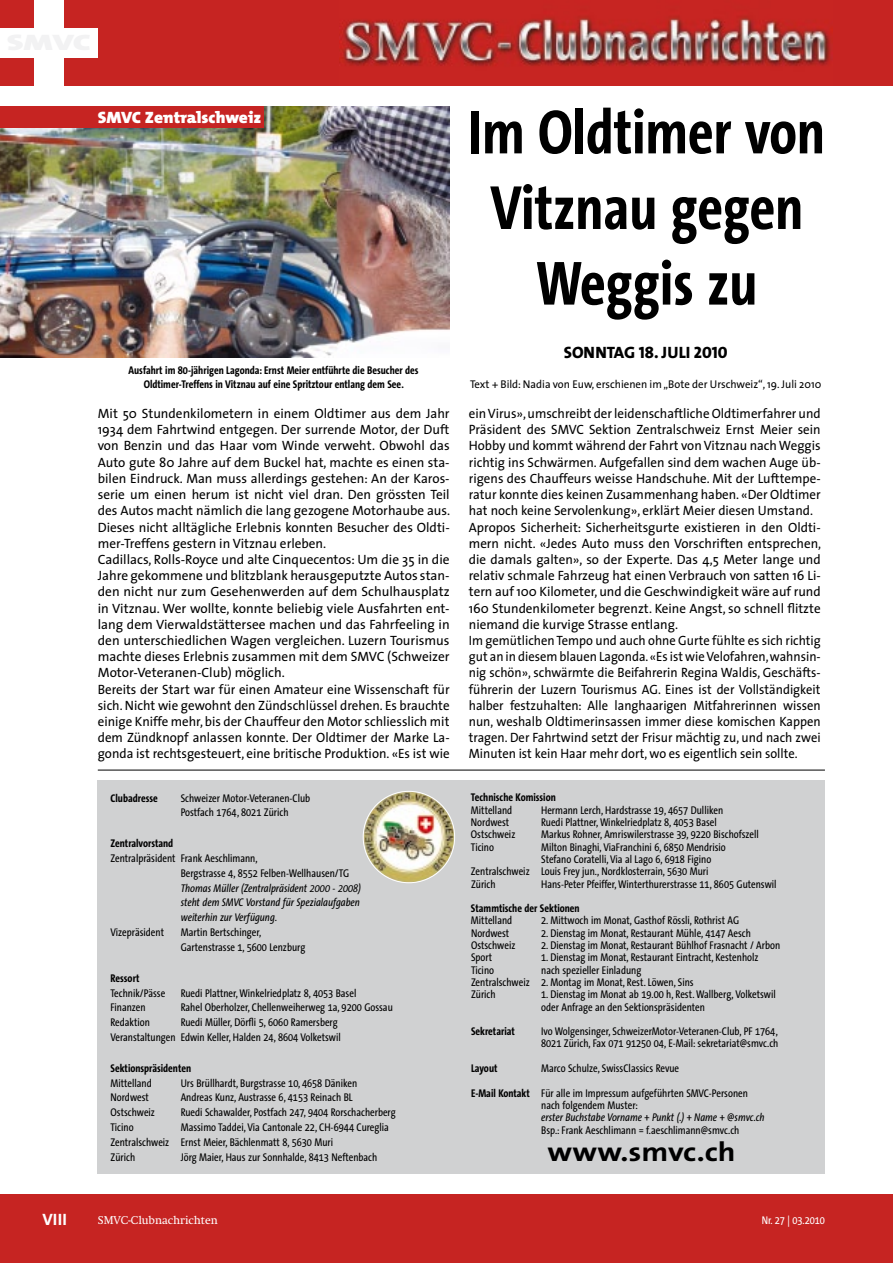
<style>
.page{position:relative;width:893px;height:1263px;background:#fff}
.page>*{position:absolute;margin:0;border:0;box-sizing:border-box;transform-origin:0 0}
.t1{font:700 63px/75.6px "The Sans Condensed";color:#000;text-align:center}
.t2{font:700 27px "The Sans";color:#000;scale:1.15 1}
.t3{font:900 16.5px "The Mix";color:#fff;scale:1.05 1}
.t4{font:16.5px "The Sans Extra Bold Caps";color:#000}
.t5{font:700 16.5px "The Sans Correspondence";color:#fff}
.t6{font:13.5px/16.2px "The Sans";color:#000;scale:.96 1}
.t7{font:13.5px/16.2px "The Sans";color:#000}
.t8{font:11.25px/15px "The Sans Condensed";color:#000}
.t9{font:700 11.25px/13.5px "The Sans Condensed";color:#000;text-align:center}
.t10{font:italic 11.25px/15px "The Sans Condensed";color:#000;text-align:justify}
.t11{font:11.25px "The Sans";color:#000;scale:.96 1}
.t12{font:11.25px "Swift";color:#fff}
.t13{font:11.25px "The Sans Condensed";color:#fff}
.s1{font-weight:700}
.s2{font-style:italic}
</style>
<div class="page">
<img style="left:0;top:106px;width:449px;height:251px">
<div style="left:0;top:0;width:893px;height:85px;background:#c62422"></div>
<div style="left:34px;top:0;width:30px;height:85px;background:#fff"></div>
<div style="left:0;top:28px;width:98px;height:29px;background:#fff"></div>
<div style="left:0;top:1195px;width:893px;height:68px;background:#c62422"></div>
<div style="left:98px;top:780px;width:727px;height:394px;background:#d0d1d2"></div>
<img style="left:363px;top:791px;width:92px;height:92px;border-radius:46px">
<hr style="left:98px;top:770px;width:727px;height:1px;background:#000">
<div style="left:0;top:106px;width:264px;height:22px;background:#c62422"></div>
<img style="left:340px;top:16px;width:491px;height:50px">
<h3 class="t3" style="left:98px;top:103px;width:157px">SMVC Zentralschweiz</h3>
<h1 class="t1" style="left:469px;top:96px;width:358px">Im Oldtimer von<br>Vitznau gegen<br>Weggis zu</h1>
<h3 class="t4" style="left:564px;top:339px;width:165px">SONNTAG 18. JULI 2010</h3>
<p class="t11" style="left:470px;top:375px;width:367px">Text + Bild: Nadia von Euw, erschienen im „Bote der Urschweiz“, 19. Juli 2010</p>
<p class="t9" style="left:129px;top:364px;width:291px">Ausfahrt im 80-jährigen Lagonda: Ernst Meier entführte die Besucher des<br>Oldtimer-Treffens in Vitznau auf eine Spritztour entlang dem See.</p>
<p class="t7" style="left:98px;top:405px;width:354px">Mit 50 Stundenkilometern in einem Oldtimer aus dem Jahr 1934 dem Fahrtwind entgegen. Der surrende Motor, der Duft von Benzin und das Haar vom Winde verweht. Obwohl das Auto gute 80 Jahre auf dem Buckel hat, machte es einen sta&shy;bilen Eindruck. Man muss allerdings gestehen: An der Karos&shy;serie um einen herum ist nicht viel dran. Den grössten Teil des Autos macht nämlich die lang gezogene Motorhaube aus.<br>Dieses nicht alltägliche Erlebnis konnten Besucher des Oldti&shy;mer-Treffens gestern in Vitznau erleben.<br>Cadillacs, Rolls-Royce und alte Cinquecentos: Um die 35 in die Jahre gekommene und blitzblank herausgeputzte Autos stan&shy;den nicht nur zum Gesehenwerden auf dem Schulhausplatz in Vitznau. Wer wollte, konnte beliebig viele Ausfahrten ent&shy;lang dem Vierwaldstättersee machen und das Fahrfeeling in den unterschiedlichen Wagen vergleichen. Luzern Tourismus machte dieses Erlebnis zusammen mit dem SMVC (Schweizer Motor-Veteranen-Club) möglich.<br>Bereits der Start war für einen Amateur eine Wissenschaft für sich. Nicht wie gewohnt den Zündschlüssel drehen. Es brauchte einige Kniffe mehr, bis der Chauffeur den Motor schliesslich mit dem Zündknopf anlassen konnte. Der Oldtimer der Marke La&shy;gonda ist rechtsgesteuert, eine britische Produktion. «Es ist wie</p>
<p class="t6" style="left:469px;top:405px;width:369px">ein Virus», umschreibt der leidenschaftliche Oldtimerfahrer und Präsident des SMVC Sektion Zentralschweiz Ernst Meier sein Hobby und kommt während der Fahrt von Vitznau nach Weggis richtig ins Schwärmen. Aufgefallen sind dem wachen Auge üb&shy;rigens des Chauffeurs weisse Handschuhe. Mit der Lufttempe&shy;ratur konnte dies keinen Zusammenhang haben. «Der Oldtimer hat noch keine Servolenkung», erklärt Meier diesen Umstand.<br>Apropos Sicherheit: Sicherheitsgurte existieren in den Oldti&shy;mern nicht. «Jedes Auto muss den Vorschriften entsprechen, die damals galten», so der Experte. Das 4,5 Meter lange und relativ schmale Fahrzeug hat einen Verbrauch von satten 16 Li&shy;tern auf 100 Kilometer, und die Geschwindigkeit wäre auf rund 160 Stundenkilometer begrenzt. Keine Angst, so schnell flitzte niemand die kurvige Strasse entlang.<br>Im gemütlichen Tempo und auch ohne Gurte fühlte es sich richtig gut an in diesem blauen Lagonda. «Es ist wie Velofahren, wahnsin&shy;nig schön», schwärmte die Beifahrerin Regina Waldis, Geschäfts&shy;führerin der Luzern Tourismus AG. Eines ist der Vollständigkeit halber festzuhalten: Alle langhaarigen Mitfahrerinnen wissen nun, weshalb Oldtimerinsassen immer diese komischen Kappen tragen. Der Fahrtwind setzt der Frisur mächtig zu, und nach zwei Minuten ist kein Haar mehr dort, wo es eigentlich sein sollte.</p>
<p class="t9" style="left:111px;top:791px;width:49px">Clubadresse</p>
<p class="t8" style="left:181px;top:790px;width:131px">Schweizer Motor-Veteranen-Club<br>Postfach 1764, 8021 Zürich</p>
<p class="t9" style="left:111px;top:836px;width:64px">Zentralvorstand</p>
<p class="t8" style="left:181px;top:850px;width:170px;text-indent:-70px">Zentralpräsident Frank Aeschlimann,<br>Bergstrasse 4, 8552 Felben-Wellhausen/TG</p>
<p class="t10" style="left:181px;top:880px;width:182px">Thomas Müller (Zentralpräsident 2000 - 2008) steht dem SMVC Vorstand für Spezialaufgaben weiterhin zur Verfügung.</p>
<p class="t8" style="left:111px;top:925px;width:55px">Vizepräsident</p>
<p class="t8" style="left:181px;top:925px;width:126px">Martin Bertschinger,<br>Gartenstrasse 1, 5600 Lenzburg</p>
<p class="t9" style="left:111px;top:971px;width:30px">Ressort</p>
<p class="t8" style="left:111px;top:985px;width:56px">Technik/Pässe</p>
<p class="t8" style="left:181px;top:985px;width:177px">Ruedi Plattner,Winkelriedplatz 8, 4053 Basel</p>
<p class="t8" style="left:111px;top:1000px;width:37px">Finanzen</p>
<p class="t8" style="left:181px;top:1000px;width:214px">Rahel Oberholzer, Chellenweiherweg 1a, 9200 Gossau</p>
<p class="t8" style="left:111px;top:1015px;width:41px">Redaktion</p>
<p class="t8" style="left:111px;top:1015px;width:232px;text-align:right">Ruedi Müller, Dörfli 5, 6060 Ramersberg<br>Veranstaltungen Edwin Keller, Halden 24, 8604 Volketswil</p>
<p class="t9" style="left:111px;top:1061px;width:82px">Sektionspräsidenten</p>
<p class="t8" style="left:111px;top:1075px;width:43px">Mittelland</p>
<p class="t8" style="left:181px;top:1075px;width:178px">Urs Brüllhardt, Burgstrasse 10, 4658 Däniken</p>
<p class="t8" style="left:111px;top:1090px;width:40px">Nordwest</p>
<p class="t8" style="left:181px;top:1090px;width:173px">Andreas Kunz, Austrasse 6, 4153 Reinach BL</p>
<p class="t8" style="left:111px;top:1105px;width:46px">Ostschweiz</p>
<p class="t8" style="left:181px;top:1105px;width:217px">Ruedi Schawalder, Postfach 247, 9404 Rorschacherberg</p>
<p class="t8" style="left:111px;top:1120px;width:25px">Ticino</p>
<p class="t8" style="left:111px;top:1120px;width:280px;text-indent:70px">Massimo Taddei, Via Cantonale 22, CH-6944 Cureglia<br>Zentralschweiz Ernst Meier, Bächlenmatt 8, 5630 Muri<br>Zürich</p>
<p class="t8" style="left:181px;top:1150px;width:198px">Jörg Maier, Haus zur Sonnhalde, 8413 Neftenbach</p>
<p class="t9" style="left:471px;top:791px;width:86px">Technische Komission</p>
<p class="t8" style="left:471px;top:803px;width:43px">Mittelland</p>
<p class="t8" style="left:541px;top:803px;width:184px">Hermann Lerch, Hardstrasse 19, 4657 Dulliken</p>
<p class="t8" style="left:471px;top:815px;width:40px">Nordwest</p>
<p class="t8" style="left:541px;top:815px;width:177px">Ruedi Plattner,Winkelriedplatz 8, 4053 Basel</p>
<p class="t8" style="left:471px;top:827px;width:46px">Ostschweiz</p>
<p class="t8" style="left:541px;top:827px;width:219px">Markus Rohner, Amriswilerstrasse 39, 9220 Bischofszell</p>
<p class="t8" style="left:471px;top:840px;width:25px">Ticino</p>
<p class="t8" style="left:541px;top:840px;width:186px">Milton Binaghi, ViaFranchini 6, 6850 Mendrisio</p>
<p class="t8" style="left:541px;top:852px;width:172px">Stefano Coratelli, Via al Lago 6, 6918 Figino</p>
<p class="t8" style="left:471px;top:864px;width:239px">Zentralschweiz Louis Frey jun., Nordklosterrain, 5630 Muri</p>
<p class="t8" style="left:471px;top:876px;width:26px">Zürich</p>
<p class="t8" style="left:541px;top:876px;width:237px">Hans-Peter Pfeiffer,Winterthurerstrasse 11, 8605 Gutenswil</p>
<p class="t9" style="left:471px;top:902px;width:110px">Stammtische der Sektionen</p>
<p class="t8" style="left:471px;top:913px;width:43px">Mittelland</p>
<p class="t8" style="left:541px;top:913px;width:200px">2. Mittwoch im Monat, Gasthof Rössli, Rothrist AG</p>
<p class="t8" style="left:471px;top:926px;width:40px">Nordwest</p>
<p class="t8" style="left:541px;top:926px;width:211px">2. Dienstag im Monat, Restaurant Mühle, 4147 Aesch</p>
<p class="t8" style="left:471px;top:938px;width:46px">Ostschweiz</p>
<p class="t8" style="left:541px;top:938px;width:241px">2. Dienstag im Monat, Restaurant Bühlhof Frasnacht / Arbon</p>
<p class="t8" style="left:471px;top:950px;width:23px">Sport</p>
<p class="t8" style="left:541px;top:950px;width:219px">1. Dienstag im Monat, Restaurant Eintracht, Kestenholz</p>
<p class="t8" style="left:471px;top:962px;width:25px">Ticino</p>
<p class="t8" style="left:471px;top:964px;width:224px;line-height:12.3px;text-indent:70px">nach spezieller Einladung<br>Zentralschweiz 2. Montag im Monat, Rest. Löwen, Sins<br>Zürich</p>
<p class="t8" style="left:541px;top:988px;width:236px;line-height:12.3px">1. Dienstag im Monat ab 19.00 h, Rest.Wallberg, Volketswil oder Anfrage an den Sektionspräsidenten</p>
<p class="t9" style="left:471px;top:1025px;width:45px">Sekretariat</p>
<p class="t8" style="left:541px;top:1025px;width:239px;line-height:12.3px">Ivo Wolgensinger, SchweizerMotor-Veteranen-Club, PF 1764,<br>8021 Zürich, Fax 071 91250 04, E-Mail: sekretariat@smvc.ch</p>
<p class="t9" style="left:471px;top:1062px;width:28px">Layout</p>
<p class="t8" style="left:471px;top:1056px;width:278px;line-height:24.6px;text-align:center">Marco Schulze, SwissClassics Revue<br><span class="s1">E-Mail Kontakt</span> Für alle im Impressum aufgeführten SMVC-Personen</p>
<p class="t8" style="left:541px;top:1099px;width:225px;line-height:12.3px">nach folgendem Muster:<br><span class="s2">erster Buchstabe Vorname</span> + <span class="s2">Punkt (.)</span> + <span class="s2">Name</span> + <span class="s2">@smvc.ch<br></span>Bsp.: Frank Aeschlimann = f.aeschlimann@smvc.ch</p>
<h2 class="t2" style="left:548px;top:1129px;width:165px">www.smvc.ch</h2>
<h3 class="t5" style="left:43px;top:1210px;width:26px">VIII</h3>
<p class="t12" style="left:98px;top:1214px;width:122px">SMVC-Clubnachrichten</p>
<p class="t13" style="left:762px;top:1214px;width:65px">Nr. 27 | 03.2010</p>
</div>
